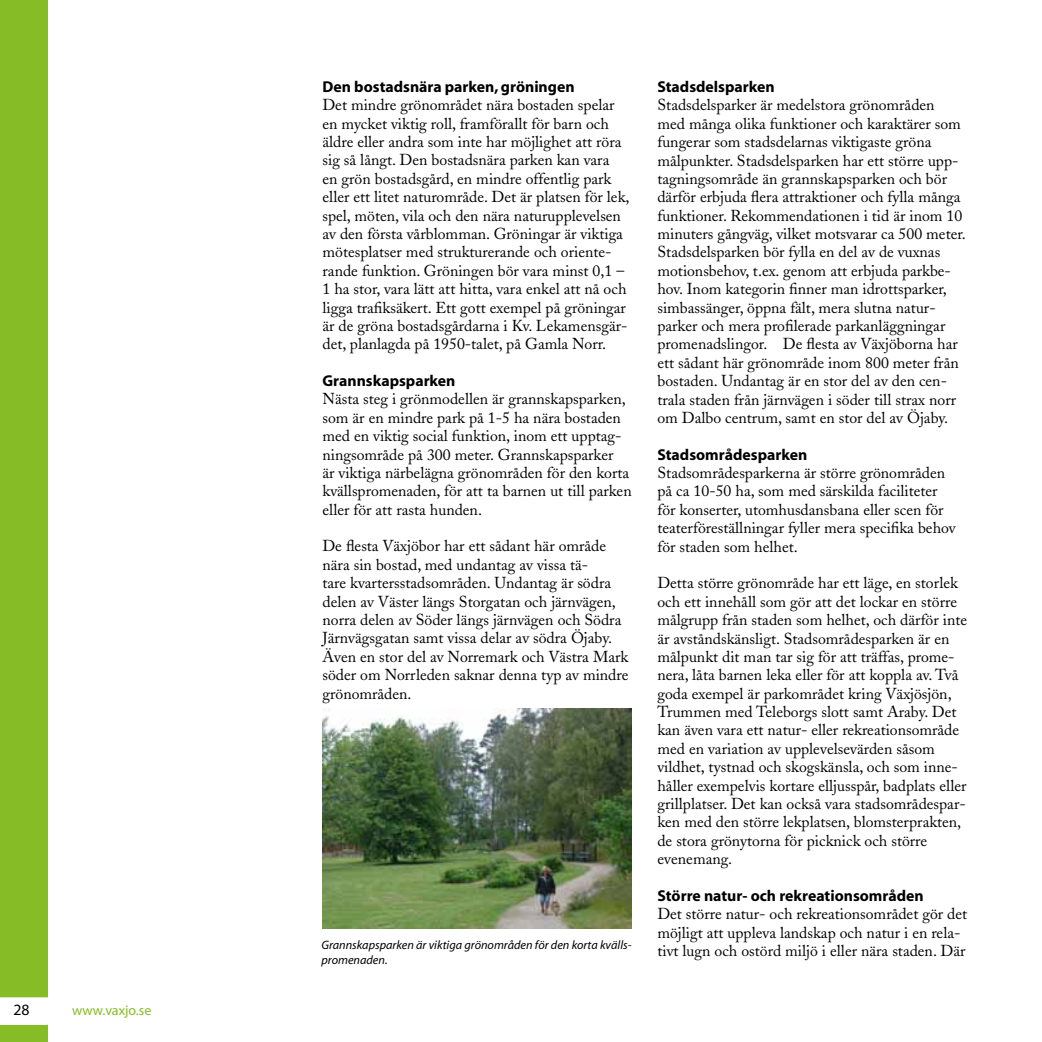
<style>
.page{position:relative;width:1042px;height:1042px;background:#fff}
.page>*{position:absolute;margin:0;border:0;box-sizing:border-box;transform-origin:0 0}
.t1{font:15.75px/18.4px "Adobe Caslon";color:#000}
.t2{font:700 15.75px "Myriad";color:#000}
.t3{font:15.75px "Myriad";color:#000}
.t4{font:14px "Myriad";color:#86bc25}
.t5{font:italic 12.25px/14.7px "Myriad";color:#000}
</style>
<div class="page">
<div style="left:0;top:0;width:47px;height:1042px;background:#86bc25"></div>
<svg style="left:0;top:997px;width:48px;height:28px"></svg>
<img style="left:322px;top:708px;width:309px;height:220px">
<p class="t3" style="left:14px;top:1002px;width:18px">28</p>
<p class="t4" style="left:72px;top:1003px;width:81px">www.vaxjo.se</p>
<p class="t2" style="left:322px;top:78px;width:254px">Den bostadsnära parken, gröningen</p>
<p class="t1" style="left:322px;top:96px;width:308px">Det mindre grönområdet nära bostaden spelar en mycket viktig roll, framförallt för barn och äldre eller andra som inte har möjlighet att röra sig så långt. Den bostadsnära parken kan vara<br>en grön bostadsgård, en mindre offentlig park eller ett litet naturområde. Det är platsen för lek, spel, möten, vila och den nära naturupplevelsen av den första vårblomman. Gröningar är viktiga mötesplatser med strukturerande och oriente&shy;rande funktion. Gröningen bör vara minst 0,1 – 1 ha stor, vara lätt att hitta, vara enkel att nå och ligga trafiksäkert. Ett gott exempel på gröningar är de gröna bostadsgårdarna i Kv. Lekamensgär&shy;det, planlagda på 1950-talet, på Gamla Norr.</p>
<p class="t2" style="left:322px;top:373px;width:134px">Grannskapsparken</p>
<p class="t1" style="left:322px;top:390px;width:311px">Nästa steg i grönmodellen är grannskapsparken, som är en mindre park på 1-5 ha nära bostaden med en viktig social funktion, inom ett upptag&shy;ningsområde på 300 meter. Grannskapsparker<br>är viktiga närbelägna grönområden för den korta kvällspromenaden, för att ta barnen ut till parken eller för att rasta hunden.</p>
<p class="t1" style="left:322px;top:537px;width:307px">De flesta Växjöbor har ett sådant här område nära sin bostad, med undantag av vissa tä-<br>tare kvartersstadsområden. Undantag är södra delen av Väster längs Storgatan och järnvägen, norra delen av Söder längs järnvägen och Södra Järnvägsgatan samt vissa delar av södra Öjaby.<br>Även en stor del av Norremark och Västra Mark söder om Norrleden saknar denna typ av mindre grönområden.</p>
<p class="t5" style="left:321px;top:938px;width:312px">Grannskapsparken är viktiga grönområden för den korta kvälls&shy;promenaden.</p>
<p class="t2" style="left:657px;top:79px;width:119px">Stadsdelsparken</p>
<p class="t1" style="left:657px;top:96px;width:310px">Stadsdelsparker är medelstora grönområden med många olika funktioner och karaktärer som fungerar som stadsdelarnas viktigaste gröna målpunkter. Stadsdelsparken har ett större upp&shy;tagningsområde än grannskapsparken och bör därför erbjuda flera attraktioner och fylla många funktioner. Rekommendationen i tid är inom 10 minuters gångväg, vilket motsvarar ca 500 meter.<br>Stadsdelsparken bör fylla en del av de vuxnas motionsbehov, t.ex. genom att erbjuda parkbe&shy;hov. Inom kategorin finner man idrottsparker, simbassänger, öppna fält, mera slutna natur&shy;parker och mera profilerade parkanläggningar promenadslingor. De flesta av Växjöborna har ett sådant här grönområde inom 800 meter från bostaden. Undantag är en stor del av den cen&shy;trala staden från järnvägen i söder till strax norr om Dalbo centrum, samt en stor del av Öjaby.</p>
<p class="t2" style="left:657px;top:446px;width:151px">Stadsområdesparken</p>
<p class="t1" style="left:657px;top:464px;width:300px">Stadsområdesparkerna är större grönområden på ca 10-50 ha, som med särskilda faciliteter för konserter, utomhusdansbana eller scen för teaterföreställningar fyller mera specifika behov för staden som helhet.</p>
<p class="t1" style="left:657px;top:574px;width:311px">Detta större grönområde har ett läge, en storlek och ett innehåll som gör att det lockar en större målgrupp från staden som helhet, och därför inte är avståndskänsligt. Stadsområdesparken är en målpunkt dit man tar sig för att träffas, prome&shy;nera, låta barnen leka eller för att koppla av. Två goda exempel är parkområdet kring Växjösjön, Trummen med Teleborgs slott samt Araby. Det kan även vara ett natur- eller rekreationsområde med en variation av upplevelsevärden såsom vildhet, tystnad och skogskänsla, och som inne&shy;håller exempelvis kortare elljusspår, badplats eller grillplatser. Det kan också vara stadsområdespar&shy;ken med den större lekplatsen, blomsterprakten, de stora grönytorna för picknick och större evenemang.</p>
<p class="t2" style="left:657px;top:887px;width:268px">Större natur- och rekreationsområden</p>
<p class="t1" style="left:657px;top:905px;width:311px">Det större natur- och rekreationsområdet gör det möjligt att uppleva landskap och natur i en rela&shy;tivt lugn och ostörd miljö i eller nära staden. Där</p>
</div>
